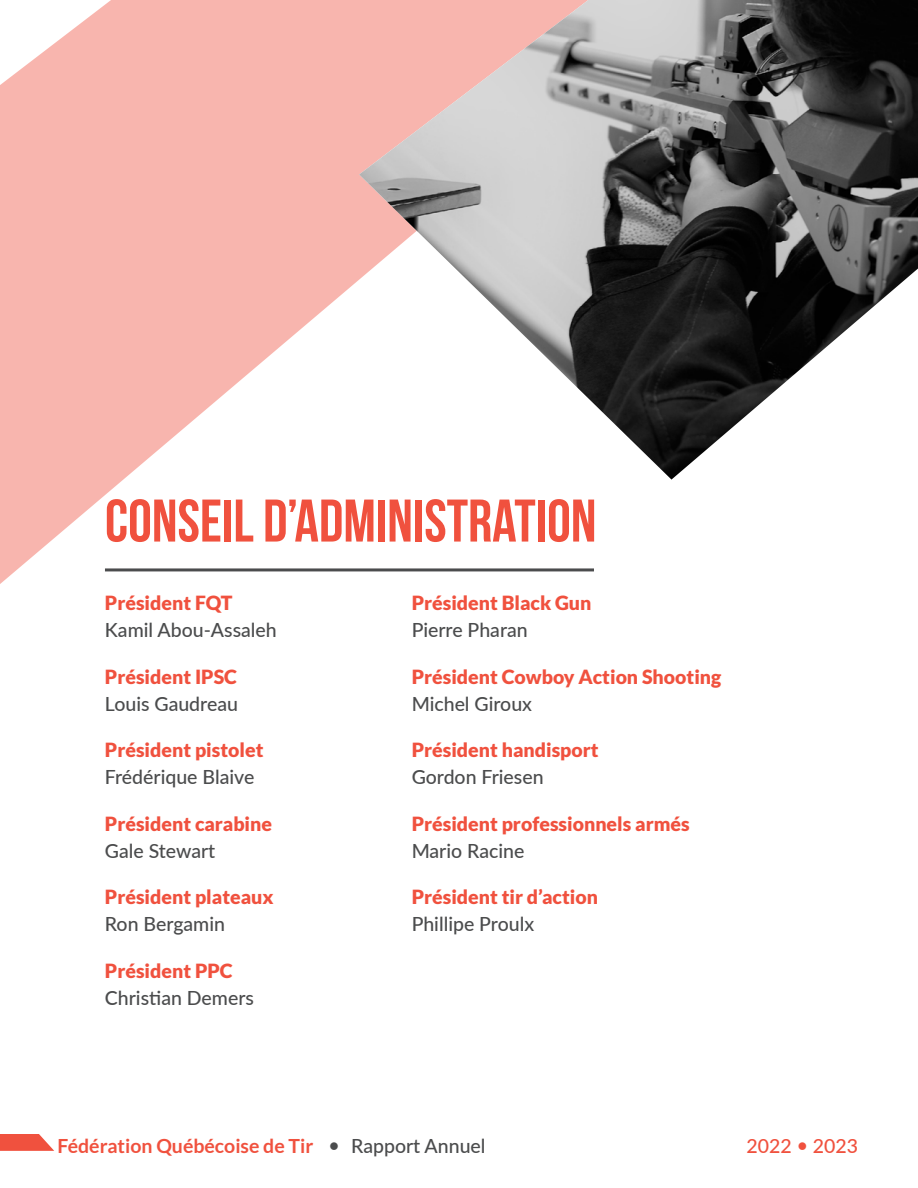
<style>
.page{position:relative;width:918px;height:1188px;background:#fff}
.page>*{position:absolute;margin:0;border:0;box-sizing:border-box;transform-origin:0 0}
.t1{font:60px "Bebas Neue";color:#f0513e}
.t2{font:900 19.5px "Lato";color:#f0513e}
.t3{font:500 19.5px "Lato";color:#4b4c4d}
.t4{font:700 19.5px "Lato";color:#f0513e}
.t5{font:500 19.5px "Lato";color:#f0513e}
.s1{font-weight:500;color:#4b4c4d}
</style>
<div class="page">
<svg style="left:0;top:1134px;width:54px;height:17px"></svg>
<svg style="left:0;top:0;width:594px;height:584px;fill:#f8b5ae"></svg>
<img style="left:359px;top:0;width:559px;height:480px">
<hr style="left:105px;top:568px;width:489px;height:3px;background:#4b4c4d">
<p class="t1" style="left:105px;top:488px;width:493px">CONSEIL D’ADMINISTRATION</p>
<p class="t2" style="left:105px;top:592px;width:129px">Président FQT</p>
<p class="t3" style="left:105px;top:616px;width:173px">Kamil Abou-Assaleh</p>
<p class="t2" style="left:105px;top:665px;width:134px">Président IPSC</p>
<p class="t3" style="left:105px;top:690px;width:135px">Louis Gaudreau</p>
<p class="t2" style="left:105px;top:739px;width:160px">Président pistolet</p>
<p class="t3" style="left:105px;top:763px;width:151px">Frédérique Blaive</p>
<p class="t2" style="left:105px;top:812px;width:169px">Président carabine</p>
<p class="t3" style="left:105px;top:837px;width:112px">Gale Stewart</p>
<p class="t2" style="left:105px;top:886px;width:170px">Président plateaux</p>
<p class="t3" style="left:105px;top:910px;width:122px">Ron Bergamin</p>
<p class="t2" style="left:105px;top:959px;width:129px">Président PPC</p>
<p class="t3" style="left:105px;top:984px;width:151px">Christian Demers</p>
<p class="t2" style="left:412px;top:592px;width:181px">Président Black Gun</p>
<p class="t3" style="left:412px;top:616px;width:118px">Pierre Pharan</p>
<p class="t2" style="left:412px;top:665px;width:311px">Président Cowboy Action Shooting</p>
<p class="t3" style="left:412px;top:690px;width:122px">Michel Giroux</p>
<p class="t2" style="left:412px;top:739px;width:189px">Président handisport</p>
<p class="t3" style="left:412px;top:763px;width:133px">Gordon Friesen</p>
<p class="t2" style="left:412px;top:812px;width:280px">Président professionnels armés</p>
<p class="t3" style="left:412px;top:837px;width:114px">Mario Racine</p>
<p class="t2" style="left:412px;top:886px;width:188px">Président tir d’action</p>
<p class="t3" style="left:412px;top:910px;width:124px">Phillipe Proulx</p>
<p class="t4" style="left:57px;top:1135px;width:430px">Fédération Québécoise de Tir <span class="s1">• Rapport Annuel</span></p>
<p class="t5" style="left:746px;top:1132px;width:113px">2022 • 2023</p>
</div>
